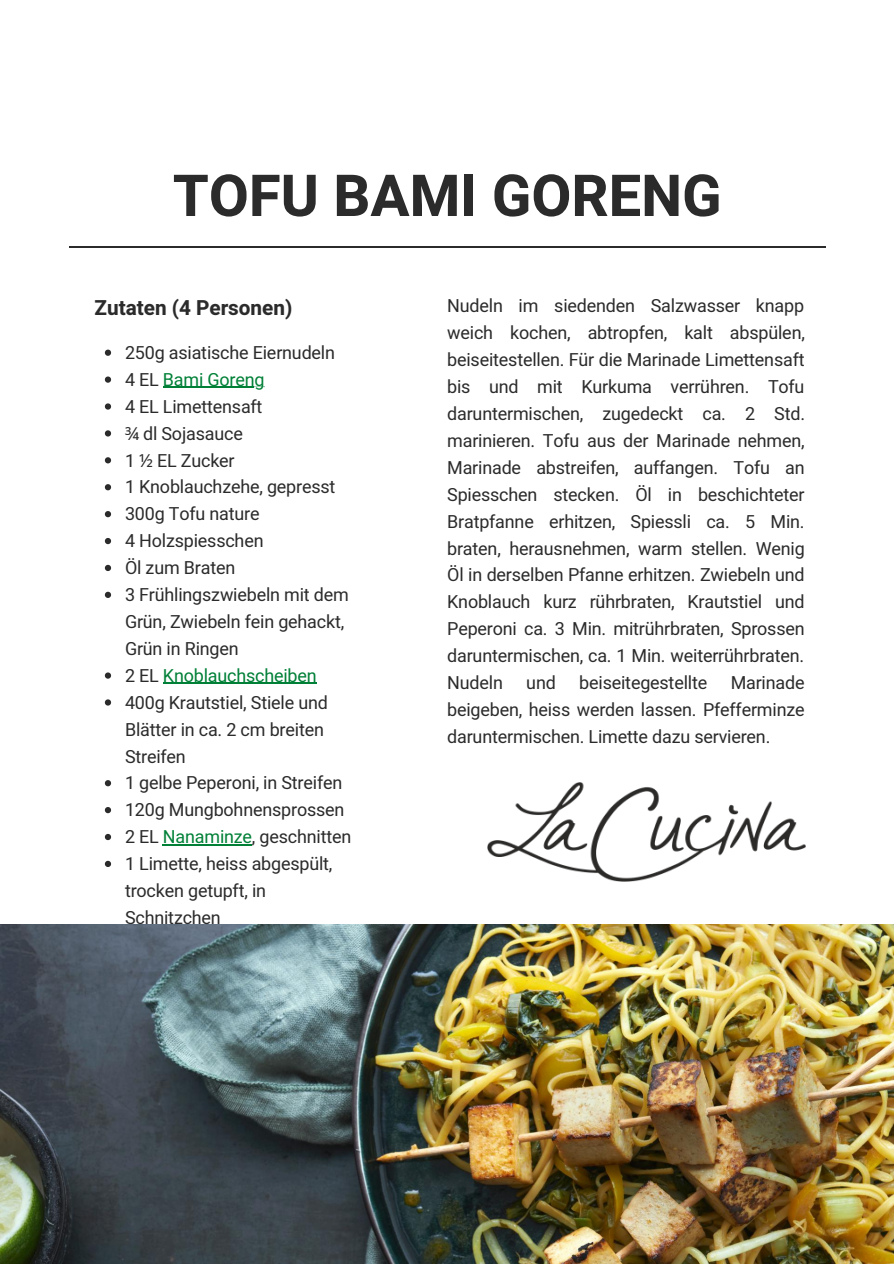
<style>
.page{position:relative;width:894px;height:1264px;background:#fff}
.page>*{position:absolute;margin:0;border:0;box-sizing:border-box;transform-origin:0 0}
.t1{font:700 57.9px "Heebo";color:#2b2b2b}
.t2{font:700 20.7px "Heebo";color:#2b2b2b}
.t3{font:17.85px/26.8px "Heebo";letter-spacing:-.01em;color:#2b2b2b}
.t4{font:17.85px "Heebo";letter-spacing:-.01em;color:#008037}
.s1{color:#2b2b2b}
.s2{font-family:"Noto Sans"}
.s3{color:#008037}
</style>
<div class="page">
<hr style="left:69px;top:247px;width:756px;height:1px;background:#2b2b2b">
<img style="left:0;top:924px;width:893px;height:339px">
<svg style="left:105px;top:349px;width:6px;height:7px"></svg>
<svg style="left:105px;top:376px;width:6px;height:7px"></svg>
<hr style="left:163px;top:387px;width:101px;height:1px;background:#008037">
<svg style="left:105px;top:403px;width:6px;height:6px"></svg>
<svg style="left:105px;top:430px;width:6px;height:6px"></svg>
<svg style="left:105px;top:457px;width:6px;height:6px"></svg>
<svg style="left:105px;top:484px;width:6px;height:6px"></svg>
<svg style="left:105px;top:511px;width:6px;height:6px"></svg>
<svg style="left:105px;top:538px;width:6px;height:6px"></svg>
<svg style="left:105px;top:565px;width:6px;height:6px"></svg>
<svg style="left:105px;top:591px;width:6px;height:7px"></svg>
<svg style="left:105px;top:672px;width:6px;height:6px"></svg>
<hr style="left:163px;top:682px;width:153px;height:2px;background:#008037">
<svg style="left:105px;top:699px;width:6px;height:6px"></svg>
<svg style="left:105px;top:780px;width:6px;height:6px"></svg>
<svg style="left:105px;top:807px;width:6px;height:6px"></svg>
<svg style="left:105px;top:834px;width:6px;height:6px"></svg>
<hr style="left:163px;top:844px;width:89px;height:1px;background:#008037">
<svg style="left:105px;top:860px;width:6px;height:7px"></svg>
<img style="left:487px;top:782px;width:317px;height:99px">
<p class="t1" style="left:173px;top:155px;width:550px">TOFU BAMI GORENG</p>
<p class="t2" style="left:94px;top:293px;width:199px">Zutaten (4 Personen)</p>
<p class="t3" style="left:125px;top:340px;width:211px">250g asiatische Eiernudeln</p>
<p class="t4" style="left:125px;top:367px;width:141px"><span class="s1">4 EL</span> Bami Goreng</p>
<p class="t3" style="left:125px;top:394px;width:139px">4 EL Limettensaft</p>
<p class="t3" style="left:125px;top:420px;width:119px"><span class="s2">¾</span> dl Sojasauce</p>
<p class="t3" style="left:125px;top:447px;width:111px">1 <span class="s2">½</span> EL Zucker</p>
<p class="t3" style="left:125px;top:474px;width:212px">1 Knoblauchzehe, gepresst</p>
<p class="t3" style="left:125px;top:501px;width:136px">300g Tofu nature</p>
<p class="t3" style="left:125px;top:528px;width:140px">4 Holzspiesschen</p>
<p class="t3" style="left:125px;top:555px;width:112px">Öl zum Braten</p>
<p class="t3" style="left:125px;top:582px;width:225px">3 Frühlingszwiebeln mit dem<br>Grün, Zwiebeln fein gehackt,<br>Grün in Ringen</p>
<p class="t4" style="left:125px;top:663px;width:193px"><span class="s1">2 EL</span> Knoblauchscheiben</p>
<p class="t3" style="left:125px;top:689px;width:204px">400g Krautstiel, Stiele und<br>Blätter in ca. 2 cm breiten<br>Streifen</p>
<p class="t3" style="left:125px;top:770px;width:219px">1 gelbe Peperoni, in Streifen</p>
<p class="t3" style="left:125px;top:797px;width:221px">120g Mungbohnensprossen</p>
<p class="t3" style="left:125px;top:824px;width:228px">2 EL <span class="s3">Nanaminze</span>, geschnitten</p>
<p class="t3" style="left:125px;top:851px;width:209px">1 Limette, heiss abgespült, trocken getupft, in<br>Schnitzchen</p>
<p class="t3" style="left:447px;top:293px;width:359px;text-align:justify">Nudeln im siedenden Salzwasser knapp weich kochen, abtropfen, kalt abspülen, beiseitestellen. Für die Marinade Limettensaft bis und mit Kurkuma verrühren. Tofu daruntermischen, zugedeckt ca. 2 Std. marinieren. Tofu aus der Marinade nehmen, Marinade abstreifen, auffangen. Tofu an Spiesschen stecken. Öl in beschichteter Bratpfanne erhitzen, Spiessli ca. 5 Min. braten, herausnehmen, warm stellen. Wenig Öl in derselben Pfanne erhitzen. Zwiebeln und Knoblauch kurz rührbraten, Krautstiel und Peperoni ca. 3 Min. mitrührbraten, Sprossen daruntermischen, ca. 1 Min. weiterrührbraten.<br>Nudeln</p>
<p class="t3" style="left:447px;top:670px;width:359px;text-align:justify;text-indent:283px">Marinade beigeben, heiss werden lassen. Pfefferminze daruntermischen. Limette dazu servieren.</p>
<p class="t3" style="left:526px;top:670px;width:31px">und</p>
<p class="t3" style="left:579px;top:670px;width:129px">beiseitegestellte</p>
</div>
